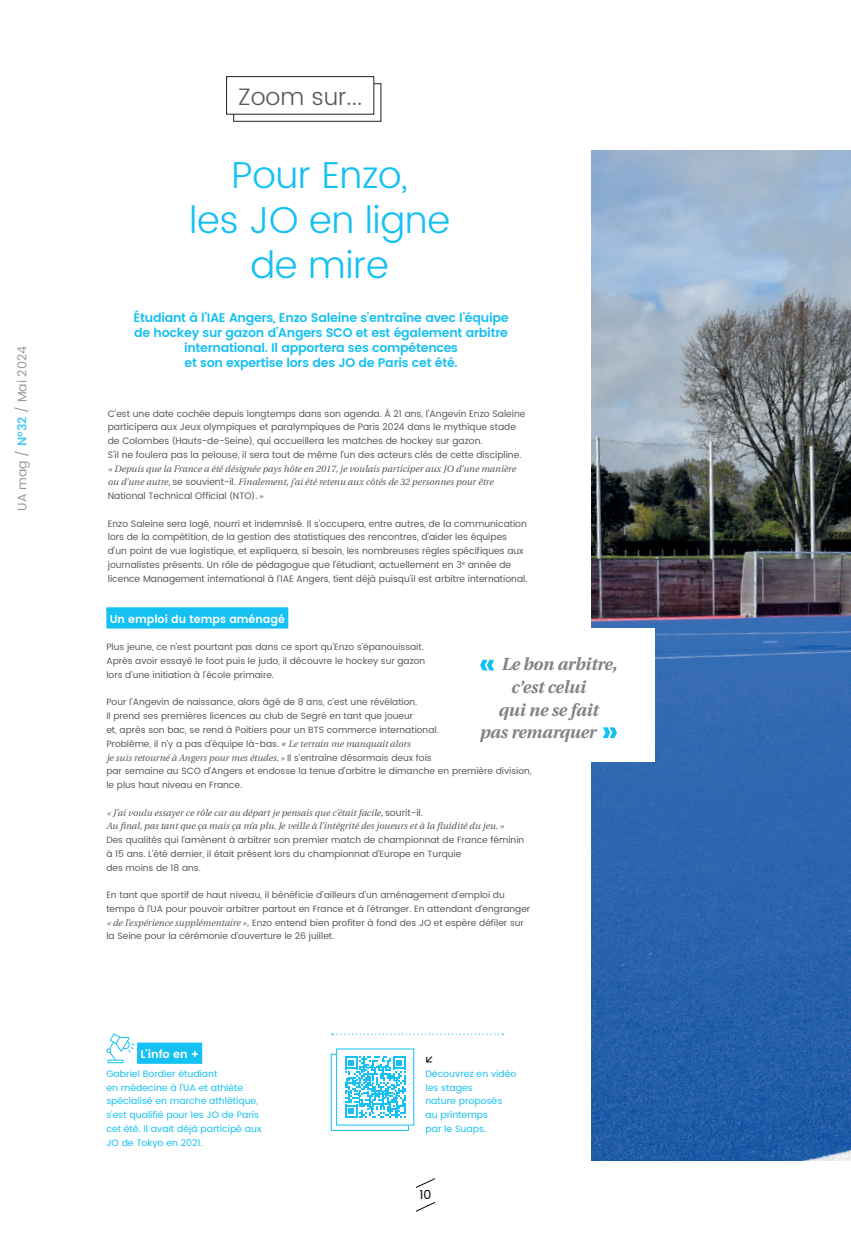
<style>
.page{position:relative;width:851px;height:1241px;background:#fff}
.page>*{position:absolute;margin:0;border:0;box-sizing:border-box;transform-origin:0 0}
.t1{font:300 37.5px/45px "UA Poppins Texte";letter-spacing:-.01em;color:#15c0f2;text-align:center}
.t2{font:300 23.75px "UA Poppins Texte";color:#57585a}
.t3{font:italic 700 17.5px "UA Poppins Texte";letter-spacing:-.01em;color:#808285}
.t4{font:600 12.5px/15px "UA Poppins Texte";letter-spacing:-.02em;color:#15c0f2;text-align:center}
.t5{font:12.5px "UA Poppins Texte";color:#97999c}
.t6{font:12.5px "UA Poppins Texte";color:#080302}
.t7{font:600 11.25px "UA Poppins Texte";color:#fff}
.t8{font:9.38px/13.8px "UA Poppins Texte";color:#57585a}
.t9{font:italic 9.38px/13.8px "UA Poppins Texte";color:#57585a}
.t10{font:9.38px/13.8px "UA Poppins Texte";color:#15c0f2}
.t11{font:9.12px/13.8px "UA Poppins Texte";color:#57585a}
.s1{font-weight:600;color:#51caf5}
.s2{font-style:normal}
.s3{font-style:italic;font-size:9.38px}
.s4{font-style:normal;font-size:9.12px}
</style>
<div class="page">
<img style="left:591px;top:150px;width:259px;height:1010px">
<div style="left:233px;top:83px;width:148px;height:39px;border:1px solid #231f20"></div>
<div style="left:226px;top:77px;width:148px;height:37px;background:#fff"></div>
<div style="left:226px;top:76px;width:148px;height:39px;border:1px solid #231f20"></div>
<div style="left:106px;top:607px;width:182px;height:21px;background:#15c0f2"></div>
<div style="left:137px;top:1042px;width:65px;height:21px;background:#15c0f2"></div>
<hr style="left:108px;top:1059px;width:15px;height:3px;background:#15c0f2">
<svg style="left:106px;top:1033px;width:28px;height:28px"></svg>
<svg style="left:331px;top:1033px;width:172px;height:1px"></svg>
<svg style="left:331px;top:1053px;width:78px;height:77px"></svg>
<div style="left:336px;top:1048px;width:78px;height:76px;background:#fff"></div>
<svg style="left:345px;top:1056px;width:61px;height:61px"></svg>
<div style="left:488px;top:628px;width:166px;height:133px;background:#fff"></div>
<svg style="left:480px;top:659px;width:14px;height:11px"></svg>
<svg style="left:603px;top:727px;width:14px;height:11px"></svg>
<svg style="left:415px;top:1178px;width:20px;height:10px"></svg>
<svg style="left:415px;top:1202px;width:21px;height:9px"></svg>
<h3 class="t5" style="left:13px;top:511px;width:166px;rotate:-90deg">UA mag / <span class="s1">N°32</span> / Mai 2024</h3>
<h2 class="t2" style="left:238px;top:79px;width:125px">Zoom sur...</h2>
<h1 class="t1" style="left:189px;top:154px;width:262px">Pour Enzo,<br>les JO en ligne de mire</h1>
<h3 class="t4" style="left:134px;top:309px;width:376px">Étudiant à l’IAE Angers, Enzo Saleine s’entraîne avec l’équipe de hockey sur gazon d’Angers SCO et est également arbitre international. Il apportera ses compétences<br>et son expertise lors des JO de Paris cet été.</h3>
<p class="t8" style="left:108px;top:406px;width:419px">C’est une date cochée depuis longtemps dans son agenda. À 21 ans, l’Angevin Enzo Saleine participera aux Jeux olympiques et paralympiques de Paris 2024 dans le mythique stade de Colombes (Hauts-de-Seine), qui accueillera les matches de hockey sur gazon.<br>S’il ne foulera pas la pelouse, il sera tout de même l’un des acteurs clés de cette discipline.</p>
<p class="t9" style="left:108px;top:461px;width:409px">« Depuis que la France a été désignée pays hôte en 2017, je voulais participer aux JO d’une manière ou d’une autre, <span class="s2">se souvient-il.</span> Finalement, j’ai été retenu aux côtés de 32 personnes pour être<br><span class="s2">National Technical Official (NTO)</span>. »</p>
<p class="t8" style="left:108px;top:516px;width:421px">Enzo Saleine sera logé, nourri et indemnisé. Il s’occupera, entre autres, de la communication lors de la compétition, de la gestion des statistiques des rencontres, d’aider les équipes d’un point de vue logistique, et expliquera, si besoin, les nombreuses règles spécifiques aux journalistes présents. Un rôle de pédagogue que l’étudiant, actuellement en 3<sup>e</sup> année de licence Management international à l’IAE Angers, tient déjà puisqu’il est arbitre international.</p>
<p class="t7" style="left:110px;top:610px;width:177px">Un emploi du temps aménagé</p>
<p class="t11" style="left:106px;top:640px;width:320px">Plus jeune, ce n’est pourtant pas dans ce sport qu’Enzo s’épanouissait.<br>Après avoir essayé le foot puis le judo, il découvre le hockey sur gazon lors d’une initiation à l’école primaire.</p>
<p class="t11" style="left:106px;top:695px;width:334px">Pour l’Angevin de naissance, alors âgé de 8 ans, c’est une révélation.<br>Il prend ses premières licences au club de Segré en tant que joueur<br>et, après son bac, se rend à Poitiers pour un BTS commerce international.<br>Problème, il n’y a pas d’équipe là-bas. « <span class="s3">Le terrain me manquait alors</span></p>
<p class="t9" style="left:106px;top:749px;width:327px">je suis retourné à Angers pour mes études. » <span class="s4">Il s’entraîne désormais deux fois</span></p>
<p class="t11" style="left:106px;top:764px;width:426px">par semaine au SCO d’Angers et endosse la tenue d’arbitre le dimanche en première division, le plus haut niveau en France.</p>
<p class="t9" style="left:106px;top:804px;width:399px">« J’ai voulu essayer ce rôle car au départ je pensais que c’était facile, <span class="s2">sourit-il.<br></span>Au final, pas tant que ça mais ça m’a plu. Je veille à l’intégrité des joueurs et à la fluidité du jeu. »</p>
<p class="t11" style="left:106px;top:833px;width:419px">Des qualités qui l’amènent à arbitrer son premier match de championnat de France féminin à 15 ans. L’été dernier, il était présent lors du championnat d’Europe en Turquie<br>des moins de 18 ans.</p>
<p class="t11" style="left:106px;top:888px;width:425px">En tant que sportif de haut niveau, il bénéficie d’ailleurs d’un aménagement d’emploi du temps à l’UA pour pouvoir arbitrer partout en France et à l’étranger. En attendant d’engranger <span class="s3">« de l’expérience supplémentaire »,</span> Enzo entend bien profiter à fond des JO et espère défiler sur la Seine pour la cérémonie d’ouverture le 26 juillet.</p>
<h3 class="t3" style="left:501px;top:650px;width:117px">Le bon arbitre,</h3>
<h3 class="t3" style="left:511px;top:673px;width:76px">c’est celui</h3>
<h3 class="t3" style="left:498px;top:695px;width:101px">qui ne se fait</h3>
<h3 class="t3" style="left:479px;top:718px;width:118px">pas remarquer</h3>
<p class="t7" style="left:140px;top:1045px;width:60px">L'info en +</p>
<p class="t10" style="left:106px;top:1066px;width:157px">Gabriel Bordier étudiant<br>en médecine à l'UA et athlète spécialisé en marche athlétique, s'est qualifié pour les JO de Paris cet été. Il avait déjà participé aux<br>JO de Tokyo en 2021.</p>
<p class="t10" style="left:425px;top:1066px;width:92px">Découvrez en vidéo les stages<br>nature proposés au printemps<br>par le Suaps.</p>
<h3 class="t6" style="left:419px;top:1185px;width:13px">10</h3>
</div>
